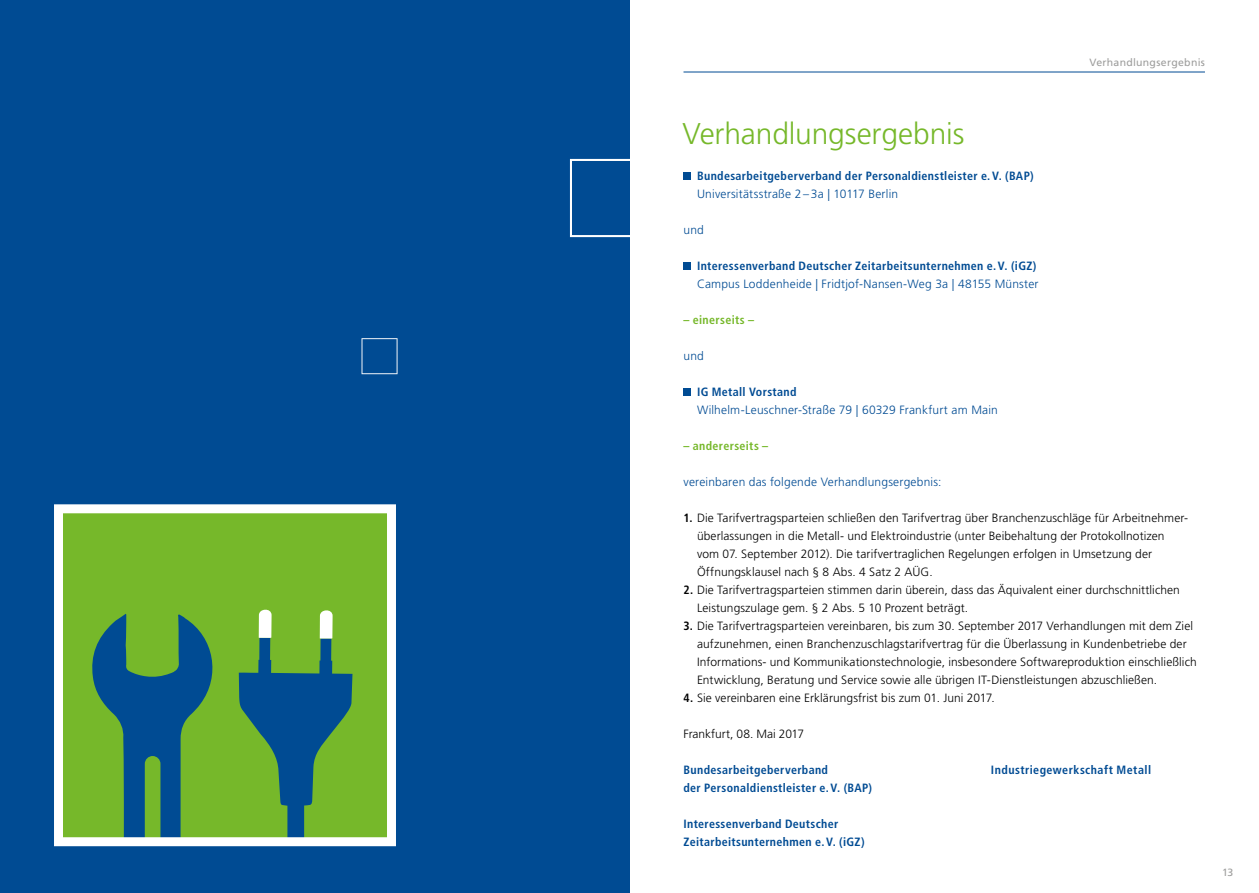
<style>
.page{position:relative;width:1259px;height:893px;background:#fff}
.page>*{position:absolute;margin:0;border:0;box-sizing:border-box;transform-origin:0 0}
.Überschrift_20_pt_gr{font:300 30px "Frutiger LT Pro";letter-spacing:-.005em;color:#76b82a}
.t1{font:300 12px/18px "Frutiger LT Pro";letter-spacing:.005em;color:#000}
.t2{font:700 condensed 12px/18px "Frutiger LT Pro";letter-spacing:.03em;color:#004b93}
.t3{font:300 12px "Frutiger LT Pro";letter-spacing:.015em;color:#004b93}
.t4{font:700 condensed 12px "Frutiger LT Pro";letter-spacing:.025em;color:#76b82a}
.t5{font:10.5px "Frutiger LT Pro";letter-spacing:.03em;color:#9d9d9c}
.s1{font-weight:700;font-stretch:condensed}
</style>
<div class="page">
<hr style="left:683px;top:72px;width:522px;height:1px;background:#004b93">
<div style="left:0;top:0;width:629px;height:893px;background:#004b93"></div>
<svg style="left:54px;top:504px;width:342px;height:342px;fill:#76b82a"></svg>
<div style="left:683px;top:172px;width:8px;height:8px;background:#004b93"></div>
<div style="left:683px;top:262px;width:8px;height:8px;background:#004b93"></div>
<div style="left:683px;top:388px;width:8px;height:8px;background:#004b93"></div>
<svg style="left:361px;top:338px;width:36px;height:36px"></svg>
<svg style="left:570px;top:159px;width:60px;height:78px"></svg>
<p class="t5" style="left:1089px;top:56px;width:117px">Verhandlungsergebnis</p>
<p class="Überschrift_20_pt_gr" style="left:682px;top:116px;width:283px">Verhandlungsergebnis</p>
<p class="t2" style="left:697px;top:167px;width:338px">Bundesarbeitgeberverband der Personaldienstleister e. V. (BAP)</p>
<p class="t3" style="left:697px;top:187px;width:203px">Universitätsstraße 2 – 3a | 10117 Berlin</p>
<p class="t3" style="left:683px;top:223px;width:22px">und</p>
<p class="t2" style="left:697px;top:257px;width:341px">Interessenverband Deutscher Zeitarbeitsunternehmen e. V. (iGZ)</p>
<p class="t3" style="left:697px;top:277px;width:343px">Campus Loddenheide | Fridtjof-Nansen-Weg 3a | 48155 Münster</p>
<p class="t4" style="left:683px;top:313px;width:72px">– einerseits –</p>
<p class="t3" style="left:683px;top:349px;width:22px">und</p>
<p class="t2" style="left:697px;top:383px;width:101px">IG Metall Vorstand</p>
<p class="t3" style="left:697px;top:403px;width:302px">Wilhelm-Leuschner-Straße 79 | 60329 Frankfurt am Main</p>
<p class="t4" style="left:683px;top:439px;width:86px">– andererseits –</p>
<p class="t3" style="left:683px;top:475px;width:259px">vereinbaren das folgende Verhandlungsergebnis:</p>
<p class="t1" style="left:697px;top:509px;width:492px;text-indent:-14px"><span class="s1">1.</span> Die Tarifvertragsparteien schließen den Tarifvertrag über Branchenzuschläge für Arbeitnehmer&shy;überlassungen in die Metall- und Elektroindustrie (unter Beibehaltung der Protokollnotizen vom 07. September 2012). Die tarifvertraglichen Regelungen erfolgen in Umsetzung der Öffnungsklausel nach § 8 Abs. 4 Satz 2 AÜG.</p>
<p class="t1" style="left:697px;top:581px;width:484px;text-indent:-14px"><span class="s1">2.</span> Die Tarifvertragsparteien stimmen darin überein, dass das Äquivalent einer durchschnittlichen<br>Leistungszulage gem. § 2 Abs. 5 10 Prozent beträgt.</p>
<p class="t1" style="left:697px;top:617px;width:501px;text-indent:-14px"><span class="s1">3.</span> Die Tarifvertragsparteien vereinbaren, bis zum 30. September 2017 Verhandlungen mit dem Ziel aufzunehmen, einen Branchenzuschlagstarifvertrag für die Überlassung in Kundenbetriebe der Informations- und Kommunikationstechnologie, insbesondere Softwareproduktion einschließlich Entwicklung, Beratung und Service sowie alle übrigen IT-Dienstleistungen abzuschließen.</p>
<p class="t1" style="left:683px;top:689px;width:313px"><span class="s1">4.</span> Sie vereinbaren eine Erklärungsfrist bis zum 01. Juni 2017.</p>
<p class="t1" style="left:683px;top:725px;width:122px">Frankfurt, 08. Mai 2017</p>
<p class="t2" style="left:683px;top:761px;width:190px">Bundesarbeitgeberverband<br>der Personaldienstleister e. V. (BAP)</p>
<p class="t2" style="left:683px;top:815px;width:156px">Interessenverband Deutscher</p>
<p class="t2" style="left:683px;top:833px;width:183px">Zeitarbeitsunternehmen e. V. (iGZ)</p>
<p class="t2" style="left:991px;top:761px;width:162px">Industriegewerkschaft Metall</p>
<p class="t5" style="left:1222px;top:866px;width:13px">13</p>
</div>
